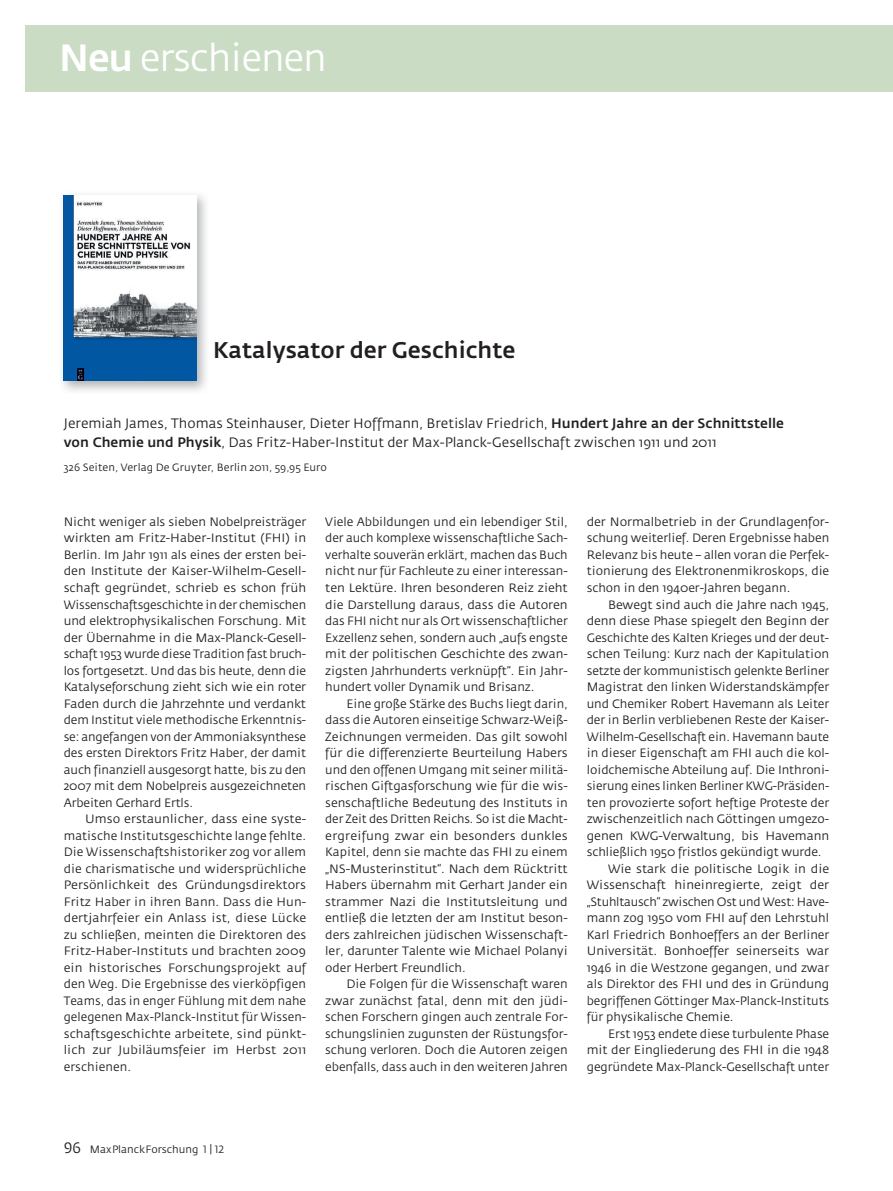
<style>
.page{position:relative;width:893px;height:1191px;background:#fff}
.page>*{position:absolute;margin:0;border:0;box-sizing:border-box;transform-origin:0 0}
.t1{font:37.5px "Fedra Sans";letter-spacing:-.03em;color:#fff}
.t2{font:500 22.5px "Fedra Sans";color:#231f20}
.t3{font:13.5px/19.5px "Fedra Sans";color:#231f20}
.t4{font:12px "Fedra Sans";letter-spacing:-.005em;color:#231f20}
.t5{font:10.5px "Fedra Sans";letter-spacing:.005em;color:#231f20}
.s1{font-weight:500}
.s2{font-family:"Fedra Sans Book SC";font-size:15px}
.s3{font-family:"Fedra Sans Book SC"}
</style>
<div class="page">
<div style="left:26px;top:26px;width:867px;height:66px;background:#cbdcc5"></div>
<img style="left:62px;top:194px;width:144px;height:197px">
<img style="left:64px;top:196px;width:132px;height:185px">
<p class="t1" style="left:59px;top:43px;width:269px"><span class="s1">Neu</span> erschienen</p>
<p class="t2" style="left:213px;top:341px;width:304px">Katalysator der Geschichte</p>
<p class="t3" style="left:64px;top:414px;width:722px">Jeremiah James, Thomas Steinhauser, Dieter Hoffmann, Bretislav Friedrich, <span class="s1">Hundert Jahre an der Schnittstelle von Chemie und Physik</span>, Das Fritz-Haber-Institut der Max-Planck-Gesellschaft zwischen 1911 und 2011</p>
<p class="t5" style="left:64px;top:463px;width:265px">326 Seiten, Verlag De Gruyter, Berlin 2011, 59,95 Euro</p>
<p class="t4" style="left:64px;top:517px;width:244px">Nicht weniger als sieben Nobelpreisträger</p>
<p class="t4" style="left:64px;top:533px;width:244px">wirkten am Fritz-Haber-Institut (FHI) in</p>
<p class="t4" style="left:64px;top:550px;width:244px">Berlin. Im Jahr 1911 als eines der ersten bei-</p>
<p class="t4" style="left:64px;top:566px;width:244px">den Institute der Kaiser-Wilhelm-Gesell-</p>
<p class="t4" style="left:64px;top:583px;width:244px">schaft gegründet, schrieb es schon früh</p>
<p class="t4" style="left:64px;top:599px;width:244px">Wissenschaftsgeschichte in der chemischen</p>
<p class="t4" style="left:64px;top:616px;width:244px">und elektrophysikalischen Forschung. Mit</p>
<p class="t4" style="left:64px;top:632px;width:244px">der Übernahme in die Max-Planck-Gesell-</p>
<p class="t4" style="left:64px;top:649px;width:244px">schaft 1953 wurde diese Tradition fast bruch-</p>
<p class="t4" style="left:64px;top:665px;width:244px">los fortgesetzt. Und das bis heute, denn die</p>
<p class="t4" style="left:64px;top:682px;width:244px">Katalyseforschung zieht sich wie ein roter</p>
<p class="t4" style="left:64px;top:698px;width:244px">Faden durch die Jahrzehnte und verdankt</p>
<p class="t4" style="left:64px;top:715px;width:244px">dem Institut viele methodische Erkenntnis-</p>
<p class="t4" style="left:64px;top:731px;width:244px">se: angefangen von der Ammoniaksynthese</p>
<p class="t4" style="left:64px;top:748px;width:244px">des ersten Direktors Fritz Haber, der damit</p>
<p class="t4" style="left:64px;top:764px;width:244px">auch finanziell ausgesorgt hatte, bis zu den</p>
<p class="t4" style="left:64px;top:781px;width:244px">2007 mit dem Nobelpreis ausgezeichneten</p>
<p class="t4" style="left:64px;top:797px;width:131px">Arbeiten Gerhard Ertls.</p>
<p class="t4" style="left:85px;top:814px;width:223px">Umso erstaunlicher, dass eine syste-</p>
<p class="t4" style="left:64px;top:830px;width:244px">matische Institutsgeschichte lange fehlte.</p>
<p class="t4" style="left:64px;top:847px;width:244px">Die Wissenschaftshistoriker zog vor allem</p>
<p class="t4" style="left:64px;top:863px;width:244px">die charismatische und widersprüchliche</p>
<p class="t4" style="left:64px;top:880px;width:244px">Persönlichkeit des Gründungsdirektors</p>
<p class="t4" style="left:64px;top:896px;width:244px">Fritz Haber in ihren Bann. Dass die Hun-</p>
<p class="t4" style="left:64px;top:913px;width:244px">dertjahrfeier ein Anlass ist, diese Lücke</p>
<p class="t4" style="left:64px;top:929px;width:244px">zu schließen, meinten die Direktoren des</p>
<p class="t4" style="left:64px;top:946px;width:244px">Fritz-Haber-Instituts und brachten 2009</p>
<p class="t4" style="left:64px;top:962px;width:244px">ein historisches Forschungsprojekt auf</p>
<p class="t4" style="left:64px;top:979px;width:244px">den Weg. Die Ergebnisse des vierköpfigen</p>
<p class="t4" style="left:64px;top:995px;width:244px">Teams, das in enger Fühlung mit dem nahe</p>
<p class="t4" style="left:64px;top:1012px;width:244px">gelegenen Max-Planck-Institut für Wissen-</p>
<p class="t4" style="left:64px;top:1028px;width:244px">schaftsgeschichte arbeitete, sind pünkt-</p>
<p class="t4" style="left:64px;top:1045px;width:244px">lich zur Jubiläumsfeier im Herbst 2011</p>
<p class="t4" style="left:64px;top:1061px;width:69px">erschienen.</p>
<p class="t4" style="left:325px;top:517px;width:244px">Viele Abbildungen und ein lebendiger Stil,</p>
<p class="t4" style="left:325px;top:533px;width:244px">der auch komplexe wissenschaftliche Sach-</p>
<p class="t4" style="left:325px;top:550px;width:244px">verhalte souverän erklärt, machen das Buch</p>
<p class="t4" style="left:325px;top:566px;width:244px">nicht nur für Fachleute zu einer interessan-</p>
<p class="t4" style="left:325px;top:583px;width:244px">ten Lektüre. Ihren besonderen Reiz zieht</p>
<p class="t4" style="left:325px;top:599px;width:244px">die Darstellung daraus, dass die Autoren</p>
<p class="t4" style="left:325px;top:616px;width:244px">das FHI nicht nur als Ort wissenschaftlicher</p>
<p class="t4" style="left:325px;top:632px;width:244px">Exzellenz sehen, sondern auch „aufs engste</p>
<p class="t4" style="left:325px;top:649px;width:244px">mit der politischen Geschichte des zwan-</p>
<p class="t4" style="left:325px;top:665px;width:244px">zigsten Jahrhunderts verknüpft“. Ein Jahr-</p>
<p class="t4" style="left:325px;top:682px;width:211px">hundert voller Dynamik und Brisanz.</p>
<p class="t4" style="left:347px;top:698px;width:223px">Eine große Stärke des Buchs liegt darin,</p>
<p class="t4" style="left:325px;top:715px;width:244px">dass die Autoren einseitige Schwarz-Weiß-</p>
<p class="t4" style="left:325px;top:731px;width:244px">Zeichnungen vermeiden. Das gilt sowohl</p>
<p class="t4" style="left:325px;top:748px;width:244px">für die differenzierte Beurteilung Habers</p>
<p class="t4" style="left:325px;top:764px;width:244px">und den offenen Umgang mit seiner militä-</p>
<p class="t4" style="left:325px;top:781px;width:244px">rischen Giftgasforschung wie für die wis-</p>
<p class="t4" style="left:325px;top:797px;width:244px">senschaftliche Bedeutung des Instituts in</p>
<p class="t4" style="left:325px;top:814px;width:244px">der Zeit des Dritten Reichs. So ist die Macht-</p>
<p class="t4" style="left:325px;top:830px;width:244px">ergreifung zwar ein besonders dunkles</p>
<p class="t4" style="left:325px;top:847px;width:244px">Kapitel, denn sie machte das FHI zu einem</p>
<p class="t4" style="left:325px;top:863px;width:244px">„NS-Musterinstitut“. Nach dem Rücktritt</p>
<p class="t4" style="left:325px;top:880px;width:244px">Habers übernahm mit Gerhart Jander ein</p>
<p class="t4" style="left:325px;top:896px;width:244px">strammer Nazi die Institutsleitung und</p>
<p class="t4" style="left:325px;top:913px;width:244px">entließ die letzten der am Institut beson-</p>
<p class="t4" style="left:325px;top:929px;width:244px">ders zahlreichen jüdischen Wissenschaft-</p>
<p class="t4" style="left:325px;top:946px;width:244px">ler, darunter Talente wie Michael Polanyi</p>
<p class="t4" style="left:325px;top:962px;width:142px">oder Herbert Freundlich.</p>
<p class="t4" style="left:347px;top:979px;width:223px">Die Folgen für die Wissenschaft waren</p>
<p class="t4" style="left:325px;top:995px;width:244px">zwar zunächst fatal, denn mit den jüdi-</p>
<p class="t4" style="left:325px;top:1012px;width:244px">schen Forschern gingen auch zentrale For-</p>
<p class="t4" style="left:325px;top:1028px;width:244px">schungslinien zugunsten der Rüstungsfor-</p>
<p class="t4" style="left:325px;top:1045px;width:244px">schung verloren. Doch die Autoren zeigen</p>
<p class="t4" style="left:325px;top:1061px;width:244px">ebenfalls, dass auch in den weiteren Jahren</p>
<p class="t4" style="left:587px;top:517px;width:244px">der Normalbetrieb in der Grundlagenfor-</p>
<p class="t4" style="left:587px;top:533px;width:244px">schung weiterlief. Deren Ergebnisse haben</p>
<p class="t4" style="left:587px;top:550px;width:244px">Relevanz bis heute – allen voran die Perfek-</p>
<p class="t4" style="left:587px;top:566px;width:244px">tionierung des Elektronenmikroskops, die</p>
<p class="t4" style="left:587px;top:583px;width:205px">schon in den 1940er-Jahren begann.</p>
<p class="t4" style="left:608px;top:599px;width:223px">Bewegt sind auch die Jahre nach 1945,</p>
<p class="t4" style="left:587px;top:616px;width:244px">denn diese Phase spiegelt den Beginn der</p>
<p class="t4" style="left:587px;top:632px;width:244px">Geschichte des Kalten Krieges und der deut-</p>
<p class="t4" style="left:587px;top:649px;width:244px">schen Teilung: Kurz nach der Kapitulation</p>
<p class="t4" style="left:587px;top:665px;width:244px">setzte der kommunistisch gelenkte Berliner</p>
<p class="t4" style="left:587px;top:682px;width:244px">Magistrat den linken Widerstandskämpfer</p>
<p class="t4" style="left:587px;top:698px;width:244px">und Chemiker Robert Havemann als Leiter</p>
<p class="t4" style="left:587px;top:715px;width:244px">der in Berlin verbliebenen Reste der Kaiser-</p>
<p class="t4" style="left:587px;top:731px;width:244px">Wilhelm-Gesellschaft ein. Havemann baute</p>
<p class="t4" style="left:587px;top:748px;width:244px">in dieser Eigenschaft am FHI auch die kol-</p>
<p class="t4" style="left:587px;top:764px;width:244px">loidchemische Abteilung auf. Die Inthroni-</p>
<p class="t4" style="left:587px;top:781px;width:244px">sierung eines linken Berliner KWG-Präsiden-</p>
<p class="t4" style="left:587px;top:797px;width:244px">ten provozierte sofort heftige Proteste der</p>
<p class="t4" style="left:587px;top:814px;width:244px">zwischenzeitlich nach Göttingen umgezo-</p>
<p class="t4" style="left:587px;top:830px;width:244px">genen KWG-Verwaltung, bis Havemann</p>
<p class="t4" style="left:587px;top:847px;width:236px">schließlich 1950 fristlos gekündigt wurde.</p>
<p class="t4" style="left:608px;top:863px;width:223px">Wie stark die politische Logik in die</p>
<p class="t4" style="left:587px;top:880px;width:244px">Wissenschaft hineinregierte, zeigt der</p>
<p class="t4" style="left:587px;top:896px;width:244px">„Stuhltausch“ zwischen Ost und West: Have-</p>
<p class="t4" style="left:587px;top:913px;width:244px">mann zog 1950 vom FHI auf den Lehrstuhl</p>
<p class="t4" style="left:587px;top:929px;width:244px">Karl Friedrich Bonhoeffers an der Berliner</p>
<p class="t4" style="left:587px;top:946px;width:244px">Universität. Bonhoeffer seinerseits war</p>
<p class="t4" style="left:587px;top:962px;width:244px">1946 in die Westzone gegangen, und zwar</p>
<p class="t4" style="left:587px;top:979px;width:244px">als Direktor des FHI und des in Gründung</p>
<p class="t4" style="left:587px;top:995px;width:244px">begriffenen Göttinger Max-Planck-Instituts</p>
<p class="t4" style="left:587px;top:1012px;width:148px">für physikalische Chemie.</p>
<p class="t4" style="left:608px;top:1028px;width:223px">Erst 1953 endete diese turbulente Phase</p>
<p class="t4" style="left:587px;top:1045px;width:244px">mit der Eingliederung des FHI in die 1948</p>
<p class="t4" style="left:587px;top:1061px;width:244px">gegründete Max-Planck-Gesellschaft unter</p>
<p class="t5" style="left:64px;top:1145px;width:162px"><span class="s2">96</span> MaxPlanckForschung <span class="s3">1 | 12</span></p>
</div>
